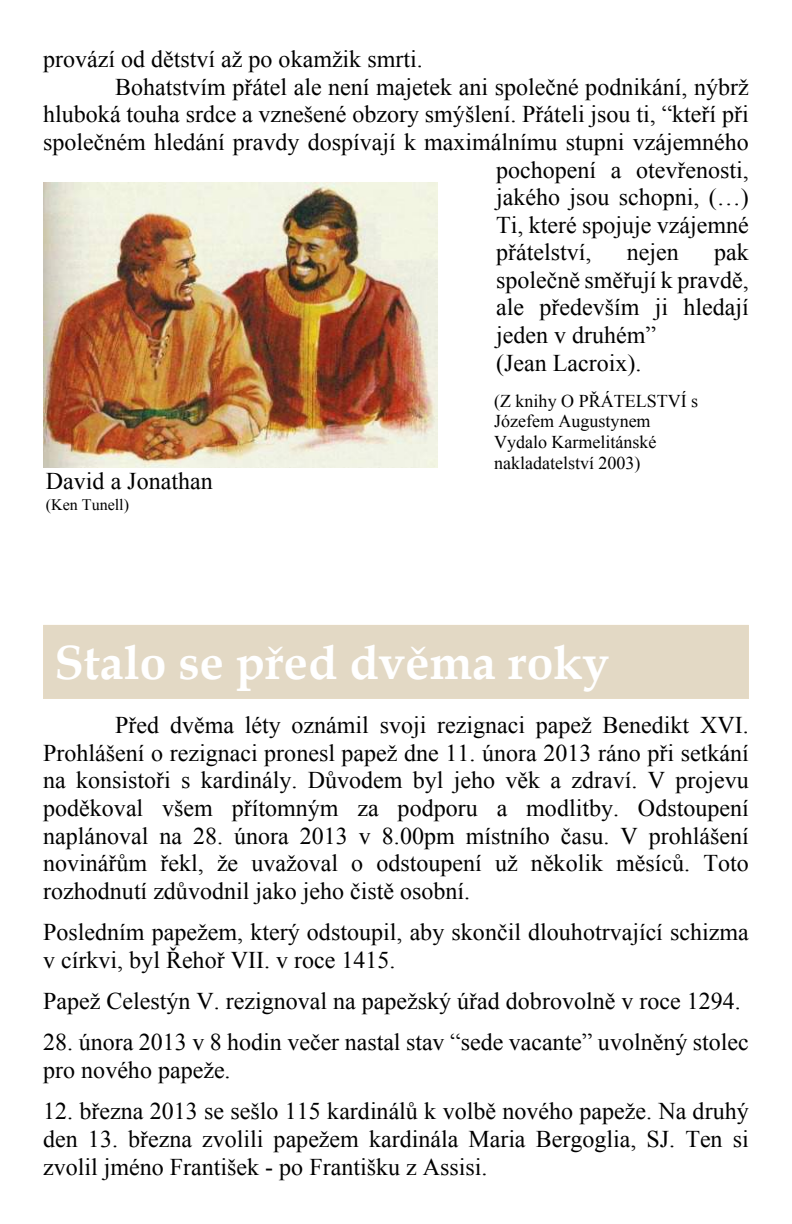
<style>
.page{position:relative;width:792px;height:1224px;background:#fff}
.page>*{position:absolute;margin:0;border:0;box-sizing:border-box;transform-origin:0 0}
.t1{font:700 48px "Book Antiqua";color:#fff}
.t2{font:24px/27.6px "Times New Roman";color:#000}
.t3{font:18px/20.6px "Times New Roman";color:#000}
.t4{font:16px "Times New Roman";color:#000}
</style>
<div class="page">
<img style="left:43px;top:183px;width:394px;height:285px">
<div style="left:43px;top:625px;width:706px;height:73px;background:#e3d9c5"></div>
<p class="t2" style="left:43px;top:48px;width:381px">provází od dětství až po okamžik smrti.</p>
<p class="t2" style="left:115px;top:75px;width:635px">Bohatstvím přátel ale není majetek ani společné podnikání, nýbrž</p>
<p class="t2" style="left:43px;top:103px;width:707px">hluboká touha srdce a vznešené obzory smýšlení. Přáteli jsou ti, “kteří při</p>
<p class="t2" style="left:43px;top:130px;width:707px">společném hledání pravdy dospívají k maximálnímu stupni vzájemného</p>
<p class="t2" style="left:496px;top:158px;width:254px">pochopení a otevřenosti,</p>
<p class="t2" style="left:496px;top:186px;width:254px">jakého jsou schopni, (…)</p>
<p class="t2" style="left:496px;top:213px;width:254px">Ti, které spojuje vzájemné</p>
<p class="t2" style="left:496px;top:241px;width:97px">přátelství,</p>
<p class="t2" style="left:627px;top:241px;width:53px">nejen</p>
<p class="t2" style="left:496px;top:241px;width:254px;text-indent:218px">pak společně směřují k pravdě, ale především ji hledají jeden v druhém”<br>(Jean Lacroix).</p>
<p class="t2" style="left:46px;top:470px;width:168px">David a Jonathan</p>
<p class="t4" style="left:46px;top:498px;width:85px">(Ken Tunell)</p>
<p class="t3" style="left:494px;top:392px;width:206px">(Z knihy O PŘÁTELSTVÍ s<br>Józefem Augustynem<br>Vydalo Karmelitánské nakladatelství 2003)</p>
<h1 class="t1" style="left:54px;top:644px;width:557px">Stalo se před dvěma roky</h1>
<p class="t2" style="left:43px;top:714px;width:707px;text-align:justify;text-indent:72px">Před dvěma léty oznámil svoji rezignaci papež Benedikt XVI.<br>Prohlášení o rezignaci pronesl papež dne 11. února 2013 ráno při setkání na konsistoři s kardinály. Důvodem byl jeho věk a zdraví. V projevu poděkoval všem přítomným za podporu a modlitby. Odstoupení naplánoval na 28. února 2013 v 8.00pm místního času. V prohlášení novinářům řekl, že uvažoval o odstoupení už několik měsíců. Toto rozhodnutí zdůvodnil jako jeho čistě osobní.</p>
<p class="t2" style="left:43px;top:921px;width:707px">Posledním papežem, který odstoupil, aby skončil dlouhotrvající schizma v církvi, byl Řehoř VII. v roce 1415.</p>
<p class="t2" style="left:43px;top:990px;width:699px">Papež Celestýn V. rezignoval na papežský úřad dobrovolně v roce 1294.</p>
<p class="t2" style="left:43px;top:1031px;width:707px">28. února 2013 v 8 hodin večer nastal stav “sede vacante” uvolněný stolec pro nového papeže.</p>
<p class="t2" style="left:43px;top:1100px;width:707px;text-align:justify">12. března 2013 se sešlo 115 kardinálů k volbě nového papeže. Na druhý den 13. března zvolili papežem kardinála Maria Bergoglia, SJ. Ten si zvolil jméno František - po Františku z Assisi.</p>
</div>
